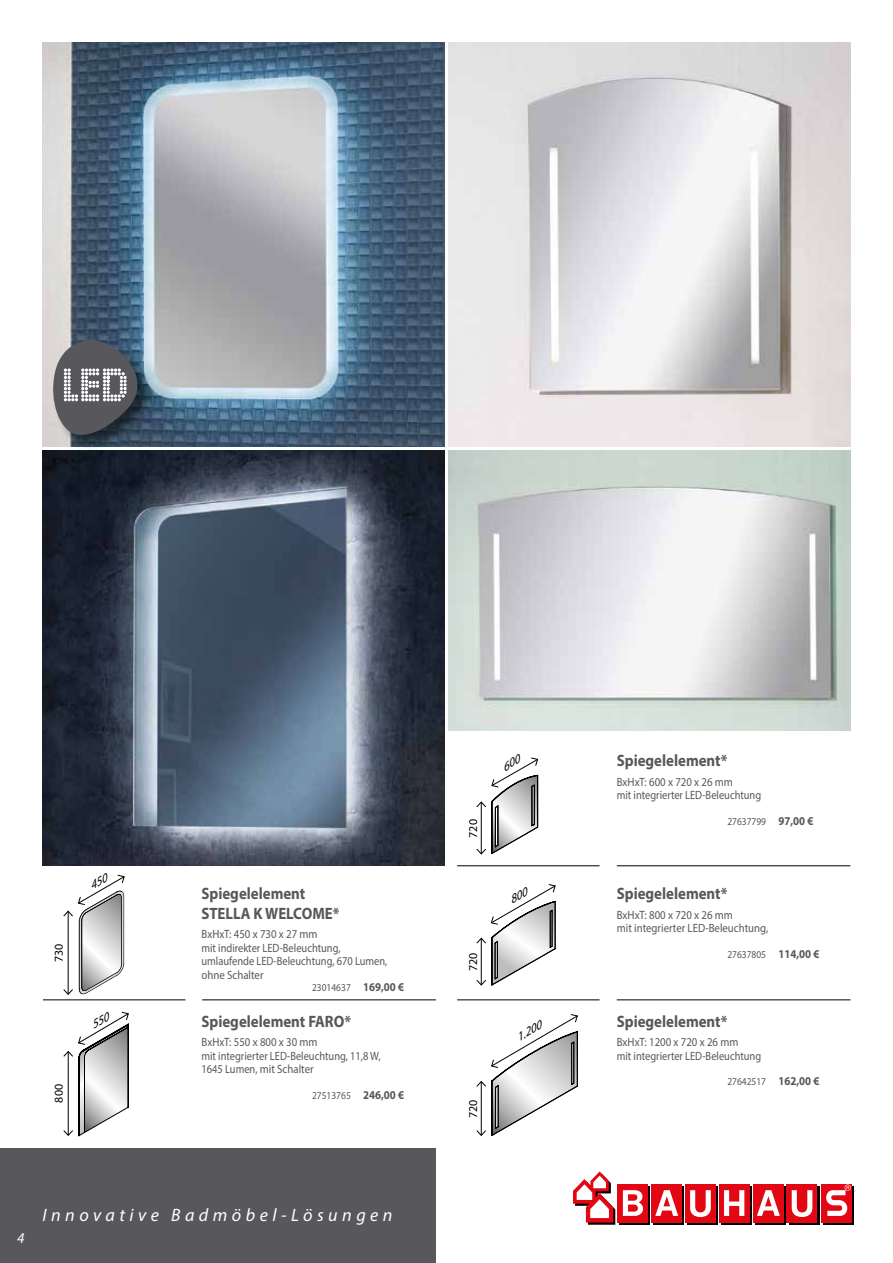
<style>
.page{position:relative;width:893px;height:1263px;background:#fff}
.page>*{position:absolute;margin:0;border:0;box-sizing:border-box;transform-origin:0 0}
.t1{font:italic 18px "Myriad Pro";letter-spacing:.25em;color:#fff}
.t2{font:700 16.5px/19.5px "Myriad Pro";color:#58585c;scale:.9 1}
.t3{font:italic 15px "Myriad Pro";color:#fff}
.t4{font:12px/13.5px "Myriad Pro";color:#58585c;scale:.9 1}
.t5{font:12px "Myriad Pro";color:#000}
.t6{font:italic 12px "Myriad Pro";color:#000}
.t7{font:10.5px "Myriad Pro";color:#58585c;scale:.9 1}
.s1{font-weight:700;font-size:12px}
</style>
<div class="page">
<div style="left:0;top:1148px;width:436px;height:115px;background:#58585c"></div>
<img style="left:449px;top:451px;width:401px;height:279px">
<svg style="left:653px;top:1186px;width:31px;height:39px"></svg>
<div style="left:823px;top:1186px;width:31px;height:39px;background:linear-gradient(to bottom,#e30613,#e30613)"></div>
<div style="left:721px;top:1186px;width:30px;height:39px;background:linear-gradient(to right,#e30613,#e30613)"></div>
<div style="left:755px;top:1186px;width:30px;height:39px;background:linear-gradient(to right,#e30613,#e30613)"></div>
<svg style="left:619px;top:1186px;width:31px;height:39px"></svg>
<div style="left:687px;top:1186px;width:31px;height:39px;background:linear-gradient(to bottom,#e30613,#e30613)"></div>
<svg style="left:789px;top:1186px;width:30px;height:39px"></svg>
<div style="left:651px;top:1184px;width:31px;height:38px;background:#e30613"></div>
<div style="left:821px;top:1184px;width:30px;height:38px;background:#e30613"></div>
<div style="left:719px;top:1184px;width:30px;height:38px;background:#e30613"></div>
<div style="left:617px;top:1184px;width:31px;height:38px;background:#e30613"></div>
<svg style="left:573px;top:1171px;width:42px;height:54px"></svg>
<svg style="left:724px;top:1190px;width:20px;height:26px"></svg>
<svg style="left:655px;top:1190px;width:23px;height:26px"></svg>
<div style="left:685px;top:1184px;width:30px;height:38px;background:#e30613"></div>
<svg style="left:690px;top:1190px;width:21px;height:27px"></svg>
<div style="left:787px;top:1184px;width:30px;height:38px;background:#e30613"></div>
<svg style="left:792px;top:1190px;width:20px;height:27px"></svg>
<svg style="left:623px;top:1190px;width:20px;height:26px"></svg>
<div style="left:753px;top:1184px;width:30px;height:38px;background:#e30613"></div>
<svg style="left:757px;top:1190px;width:23px;height:26px"></svg>
<svg style="left:826px;top:1184px;width:25px;height:32px"></svg>
<hr style="left:457px;top:999px;width:143px;height:1px;background:#000">
<hr style="left:457px;top:865px;width:143px;height:1px;background:#000">
<hr style="left:617px;top:999px;width:233px;height:1px;background:#000">
<hr style="left:617px;top:865px;width:233px;height:1px;background:#000">
<svg style="left:476px;top:1014px;width:102px;height:122px"></svg>
<img style="left:449px;top:43px;width:401px;height:403px">
<img style="left:43px;top:43px;width:401px;height:403px">
<div style="left:54px;top:341px;width:100px;height:110px;background:#000;opacity:.5"></div>
<svg style="left:53px;top:340px;width:84px;height:95px;background:#6b6e73"></svg>
<img style="left:43px;top:451px;width:401px;height:415px">
<hr style="left:43px;top:999px;width:142px;height:1px;background:#000">
<hr style="left:202px;top:999px;width:234px;height:1px;background:#000">
<svg style="left:476px;top:884px;width:80px;height:101px"></svg>
<svg style="left:476px;top:757px;width:62px;height:97px"></svg>
<svg style="left:63px;top:874px;width:62px;height:121px"></svg>
<svg style="left:63px;top:1011px;width:66px;height:125px"></svg>
<p class="t5" style="left:51px;top:962px;width:20px;rotate:-90deg">730</p>
<p class="t5" style="left:51px;top:1103px;width:20px;rotate:-90deg">800</p>
<h2 class="t2" style="left:201px;top:883px;width:155px">Spiegelelement<br>STELLA K WELCOME*</h2>
<p class="t4" style="left:201px;top:927px;width:208px">BxHxT: 450 x 730 x 27 mm<br>mit indirekter LED-Beleuchtung, umlaufende LED-Beleuchtung, 670 Lumen, ohne Schalter</p>
<p class="t7" style="left:312px;top:981px;width:104px">23014637 <span class="s1">169,00 €</span></p>
<h2 class="t2" style="left:201px;top:1011px;width:168px">Spiegelelement FARO*</h2>
<p class="t4" style="left:201px;top:1035px;width:201px">BxHxT: 550 x 800 x 30 mm<br>mit integrierter LED-Beleuchtung, 11,8 W,<br>1645 Lumen, mit Schalter</p>
<p class="t7" style="left:312px;top:1089px;width:104px">27513765 <span class="s1">246,00 €</span></p>
<p class="t3" style="left:17px;top:1229px;width:9px">4</p>
<h1 class="t1" style="left:43px;top:1204px;width:352px">Innovative Badmöbel-Lösungen</h1>
<p class="t5" style="left:466px;top:838px;width:20px;rotate:-90deg">720</p>
<p class="t5" style="left:466px;top:971px;width:20px;rotate:-90deg">720</p>
<p class="t5" style="left:466px;top:1118px;width:20px;rotate:-90deg">720</p>
<p class="t6" style="left:513px;top:1032px;width:29px;rotate:-30deg">1.200</p>
<h2 class="t2" style="left:617px;top:750px;width:124px">Spiegelelement*</h2>
<p class="t4" style="left:617px;top:775px;width:162px">BxHxT: 600 x 720 x 26 mm<br>mit integrierter LED-Beleuchtung</p>
<p class="t7" style="left:727px;top:815px;width:97px">27637799 <span class="s1">97,00 €</span></p>
<h2 class="t2" style="left:617px;top:883px;width:124px">Spiegelelement*</h2>
<p class="t4" style="left:617px;top:908px;width:170px">BxHxT: 800 x 720 x 26 mm<br>mit integrierter LED-Beleuchtung,</p>
<p class="t7" style="left:727px;top:948px;width:104px">27637805 <span class="s1">114,00 €</span></p>
<h2 class="t2" style="left:617px;top:1011px;width:124px">Spiegelelement*</h2>
<p class="t4" style="left:617px;top:1035px;width:162px">BxHxT: 1200 x 720 x 26 mm<br>mit integrierter LED-Beleuchtung</p>
<p class="t7" style="left:727px;top:1075px;width:104px">27642517 <span class="s1">162,00 €</span></p>
</div>
